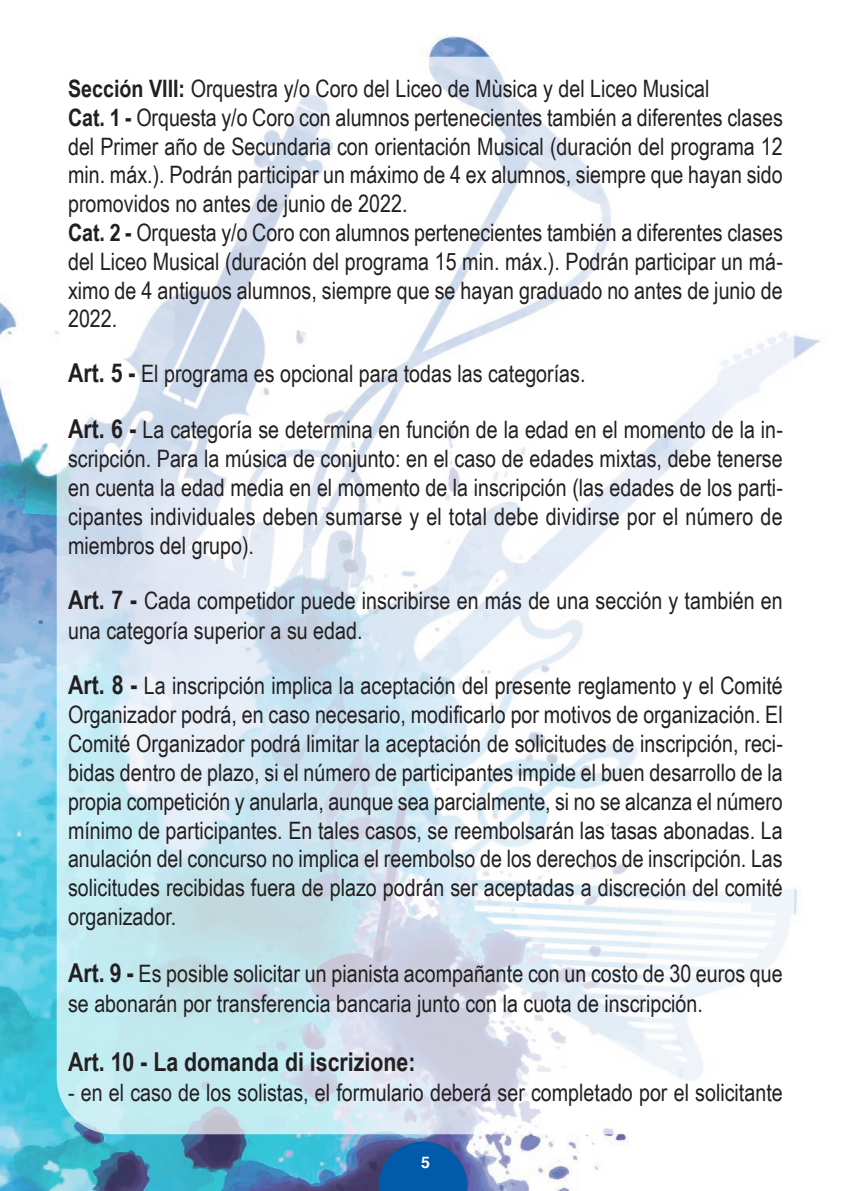
<style>
.page{position:relative;width:851px;height:1191px;background:#fff}
.page>*{position:absolute;margin:0;border:0;box-sizing:border-box;transform-origin:0 0}
.t1{font:700 26px "Arial Narrow";color:#231f20}
.t2{font:24px/29px "Arial Narrow";color:#231f20;text-align:justify}
.t3{font:700 16px "Helvetica";color:#fff}
.s1{font-weight:700}
.s2{font-weight:700;font-size:26px}
</style>
<div class="page">
<img style="left:0;top:35px;width:821px;height:1156px">
<div style="left:57px;top:57px;width:737px;height:1077px;background:#fff;border-radius:57px;opacity:.7"></div>
<svg style="left:379px;top:1141px;width:88px;height:50px;background:#1258a4"></svg>
<p class="t2" style="left:68px;top:74px;width:642px"><span class="s1">Sección VIII:</span> Orquestra y/o Coro del Liceo de Mùsica y del Liceo Musical</p>
<p class="t2" style="left:68px;top:103px;width:716px"><span class="s1">Cat. 1 -</span> Orquesta y/o Coro con alumnos pertenecientes también a diferentes clases del Primer año de Secundaria con orientación Musical (duración del programa 12 min. máx.). Podrán participar un máximo de 4 ex alumnos, siempre que hayan sido promovidos no antes de junio de 2022.</p>
<p class="t2" style="left:68px;top:218px;width:716px"><span class="s1">Cat. 2 -</span> Orquesta y/o Coro con alumnos pertenecientes también a diferentes clases del Liceo Musical (duración del programa 15 min. máx.). Podrán participar un má&shy;ximo de 4 antiguos alumnos, siempre que se hayan graduado no antes de junio de 2022.</p>
<p class="t2" style="left:68px;top:359px;width:519px"><span class="s2">Art. 5 -</span> El programa es opcional para todas las categorías.</p>
<p class="t2" style="left:68px;top:414px;width:716px"><span class="s2">Art. 6 -</span> La categoría se determina en función de la edad en el momento de la in&shy;scripción. Para la música de conjunto: en el caso de edades mixtas, debe tenerse en cuenta la edad media en el momento de la inscripción (las edades de los parti&shy;cipantes individuales deben sumarse y el total debe dividirse por el número de miembros del grupo).</p>
<p class="t2" style="left:68px;top:585px;width:716px;line-height:29.8px"><span class="s2">Art. 7 -</span> Cada competidor puede inscribirse en más de una sección y también en una categoría superior a su edad.</p>
<p class="t2" style="left:68px;top:670px;width:716px"><span class="s2">Art. 8 -</span> La inscripción implica la aceptación del presente reglamento y el Comité Organizador podrá, en caso necesario, modificarlo por motivos de organización. El Comité Organizador podrá limitar la aceptación de solicitudes de inscripción, reci&shy;bidas dentro de plazo, si el número de participantes impide el buen desarrollo de la propia competición y anularla, aunque sea parcialmente, si no se alcanza el número mínimo de participantes. En tales casos, se reembolsarán las tasas abonadas. La anulación del concurso no implica el reembolso de los derechos de inscripción. Las solicitudes recibidas fuera de plazo podrán ser aceptadas a discreción del comité organizador.</p>
<p class="t2" style="left:68px;top:958px;width:716px;line-height:29.8px"><span class="s2">Art. 9 -</span> Es posible solicitar un pianista acompañante con un costo de 30 euros que se abonarán por transferencia bancaria junto con la cuota de inscripción.</p>
<p class="t1" style="left:68px;top:1046px;width:349px">Art. 10 - La domanda di iscrizione:</p>
<p class="t2" style="left:68px;top:1077px;width:716px">- en el caso de los solistas, el formulario deberá ser completado por el solicitante</p>
<p class="t3" style="left:421px;top:1156px;width:10px">5</p>
</div>
